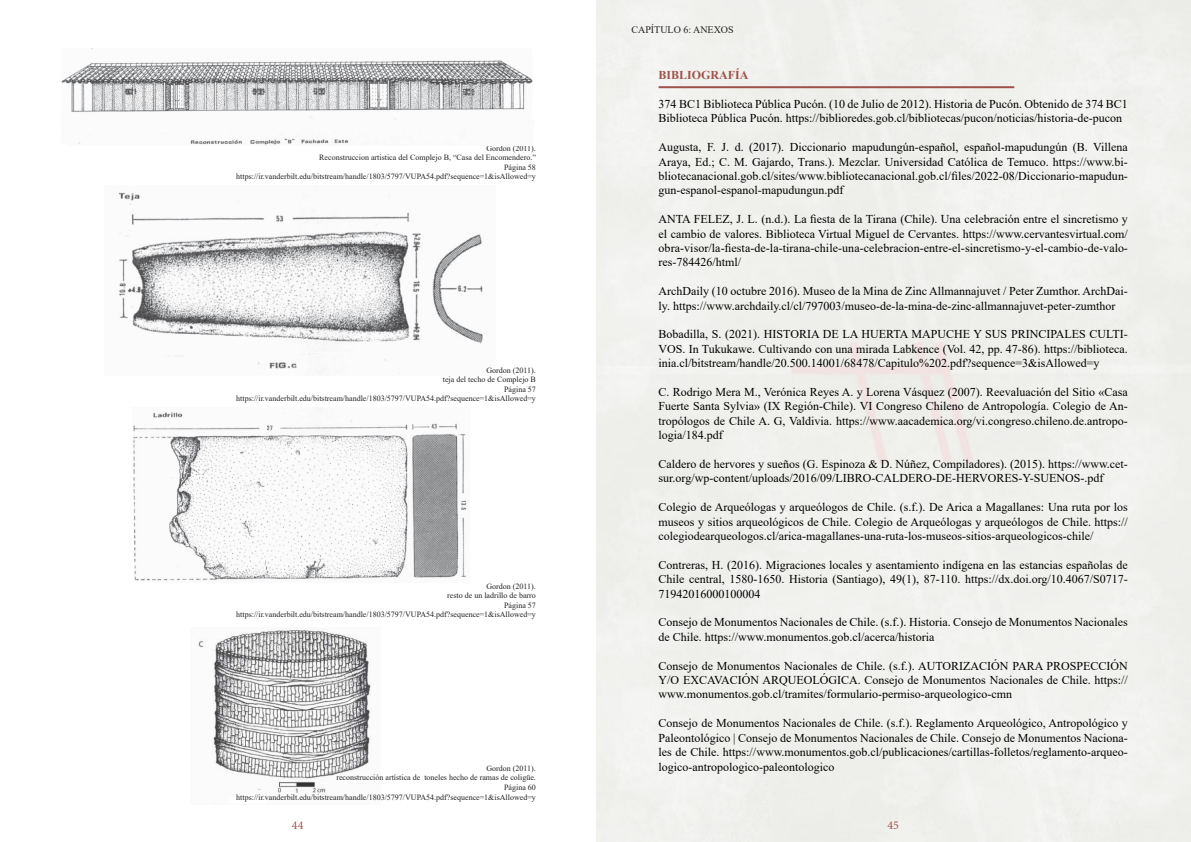
<style>
.page{position:relative;width:1191px;height:842px;background:#fff}
.page>*{position:absolute;margin:0;border:0;box-sizing:border-box;transform-origin:0 0}
.t1{font:12px/14.4px "Times New Roman";color:#000;text-align:justify}
.t2{font:700 12px "Times New Roman";color:#9f524d}
.t3{font:12px "Minion Pro";color:#9f524d}
.t4{font:10px "Times New Roman";color:#231f20}
.t5{font:8px "Times New Roman";color:#231f20}
</style>
<div class="page">
<hr style="left:658px;top:86px;width:356px;height:2px;background:#9f524d">
<img style="left:61px;top:48px;width:472px;height:97px">
<img style="left:118px;top:192px;width:365px;height:182px">
<img style="left:133px;top:408px;width:337px;height:173px">
<img style="left:198px;top:629px;width:173px;height:164px">
<p class="t5" style="left:486px;top:142px;width:51px">Gordon (2011).</p>
<p class="t5" style="left:319px;top:152px;width:218px">Reconstruccion artistica del Complejo B, “Casa del Encomendero.”</p>
<p class="t5" style="left:504px;top:162px;width:33px">Página 58</p>
<p class="t5" style="left:236px;top:171px;width:301px">https://ir.vanderbilt.edu/bitstream/handle/1803/5797/VUPA54.pdf?sequence=1&amp;isAllowed=y</p>
<p class="t5" style="left:486px;top:364px;width:51px">Gordon (2011).</p>
<p class="t5" style="left:443px;top:374px;width:95px">teja del techo de Complejo B</p>
<p class="t5" style="left:504px;top:383px;width:33px">Página 57</p>
<p class="t5" style="left:236px;top:393px;width:301px">https://ir.vanderbilt.edu/bitstream/handle/1803/5797/VUPA54.pdf?sequence=1&amp;isAllowed=y</p>
<p class="t5" style="left:486px;top:580px;width:51px">Gordon (2011).</p>
<p class="t5" style="left:447px;top:590px;width:90px">resto de un ladrillo de barro</p>
<p class="t5" style="left:504px;top:599px;width:33px">Página 57</p>
<p class="t5" style="left:236px;top:609px;width:301px">https://ir.vanderbilt.edu/bitstream/handle/1803/5797/VUPA54.pdf?sequence=1&amp;isAllowed=y</p>
<p class="t5" style="left:486px;top:762px;width:51px">Gordon (2011).</p>
<p class="t5" style="left:336px;top:772px;width:201px">reconstrucción artística de toneles hecho de ramas de coligüe.</p>
<p class="t5" style="left:504px;top:782px;width:33px">Página 60</p>
<p class="t5" style="left:236px;top:791px;width:301px">https://ir.vanderbilt.edu/bitstream/handle/1803/5797/VUPA54.pdf?sequence=1&amp;isAllowed=y</p>
<p class="t3" style="left:292px;top:817px;width:13px">44</p>
<p class="t4" style="left:631px;top:23px;width:104px">CAPÍTULO 6: ANEXOS</p>
<p class="t2" style="left:658px;top:67px;width:92px">BIBLIOGRAFÍA</p>
<p class="t1" style="left:658px;top:96px;width:471px">374 BC1 Biblioteca Pública Pucón. (10 de Julio de 2012). Historia de Pucón. Obtenido de 374 BC1<br>Biblioteca Pública Pucón. https://biblioredes.gob.cl/bibliotecas/pucon/noticias/historia-de-pucon</p>
<p class="t1" style="left:658px;top:140px;width:471px">Augusta, F. J. d. (2017). Diccionario mapudungún-español, español-mapudungún (B. Villena Araya, Ed.; C. M. Gajardo, Trans.). Mezclar. Universidad Católica de Temuco. https://www.bi&shy;bliotecanacional.gob.cl/sites/www.bibliotecanacional.gob.cl/files/2022-08/Diccionario-mapudun&shy;gun-espanol-espanol-mapudungun.pdf</p>
<p class="t1" style="left:658px;top:212px;width:471px">ANTA FELEZ, J. L. (n.d.). La fiesta de la Tirana (Chile). Una celebración entre el sincretismo y el cambio de valores. Biblioteca Virtual Miguel de Cervantes. https://www.cervantesvirtual.com/ obra-visor/la-fiesta-de-la-tirana-chile-una-celebracion-entre-el-sincretismo-y-el-cambio-de-valo&shy;res-784426/html/</p>
<p class="t1" style="left:658px;top:284px;width:471px">ArchDaily (10 octubre 2016). Museo de la Mina de Zinc Allmannajuvet / Peter Zumthor. ArchDai&shy;ly. https://www.archdaily.cl/cl/797003/museo-de-la-mina-de-zinc-allmannajuvet-peter-zumthor</p>
<p class="t1" style="left:658px;top:327px;width:471px">Bobadilla, S. (2021). HISTORIA DE LA HUERTA MAPUCHE Y SUS PRINCIPALES CULTI-VOS. In Tukukawe. Cultivando con una mirada Labkence (Vol. 42, pp. 47-86). https://biblioteca. inia.cl/bitstream/handle/20.500.14001/68478/Capitulo%202.pdf?sequence=3&amp;isAllowed=y</p>
<p class="t1" style="left:658px;top:384px;width:471px">C. Rodrigo Mera M., Verónica Reyes A. y Lorena Vásquez (2007). Reevaluación del Sitio «Casa Fuerte Santa Sylvia» (IX Región-Chile). VI Congreso Chileno de Antropología. Colegio de An&shy;tropólogos de Chile A. G, Valdivia. https://www.aacademica.org/vi.congreso.chileno.de.antropo&shy;logia/184.pdf</p>
<p class="t1" style="left:658px;top:456px;width:471px">Caldero de hervores y sueños (G. Espinoza &amp; D. Núñez, Compiladores). (2015). https://www.cet&shy;sur.org/wp-content/uploads/2016/09/LIBRO-CALDERO-DE-HERVORES-Y-SUENOS-.pdf</p>
<p class="t1" style="left:658px;top:500px;width:471px">Colegio de Arqueólogas y arqueólogos de Chile. (s.f.). De Arica a Magallanes: Una ruta por los museos y sitios arqueológicos de Chile. Colegio de Arqueólogas y arqueólogos de Chile. https:// colegiodearqueologos.cl/arica-magallanes-una-ruta-los-museos-sitios-arqueologicos-chile/</p>
<p class="t1" style="left:658px;top:557px;width:471px">Contreras, H. (2016). Migraciones locales y asentamiento indígena en las estancias españolas de Chile central, 1580-1650. Historia (Santiago), 49(1), 87-110. https://dx.doi.org/10.4067/S0717- 71942016000100004</p>
<p class="t1" style="left:658px;top:615px;width:471px">Consejo de Monumentos Nacionales de Chile. (s.f.). Historia. Consejo de Monumentos Nacionales de Chile. https://www.monumentos.gob.cl/acerca/historia</p>
<p class="t1" style="left:658px;top:658px;width:471px">Consejo de Monumentos Nacionales de Chile. (s.f.). AUTORIZACIÓN PARA PROSPECCIÓN Y/O EXCAVACIÓN ARQUEOLÓGICA. Consejo de Monumentos Nacionales de Chile. https:// www.monumentos.gob.cl/tramites/formulario-permiso-arqueologico-cmn</p>
<p class="t1" style="left:658px;top:716px;width:471px">Consejo de Monumentos Nacionales de Chile. (s.f.). Reglamento Arqueológico, Antropológico y Paleontológico | Consejo de Monumentos Nacionales de Chile. Consejo de Monumentos Naciona&shy;les de Chile. https://www.monumentos.gob.cl/publicaciones/cartillas-folletos/reglamento-arqueo&shy;logico-antropologico-paleontologico</p>
<p class="t3" style="left:887px;top:817px;width:13px">45</p>
</div>
